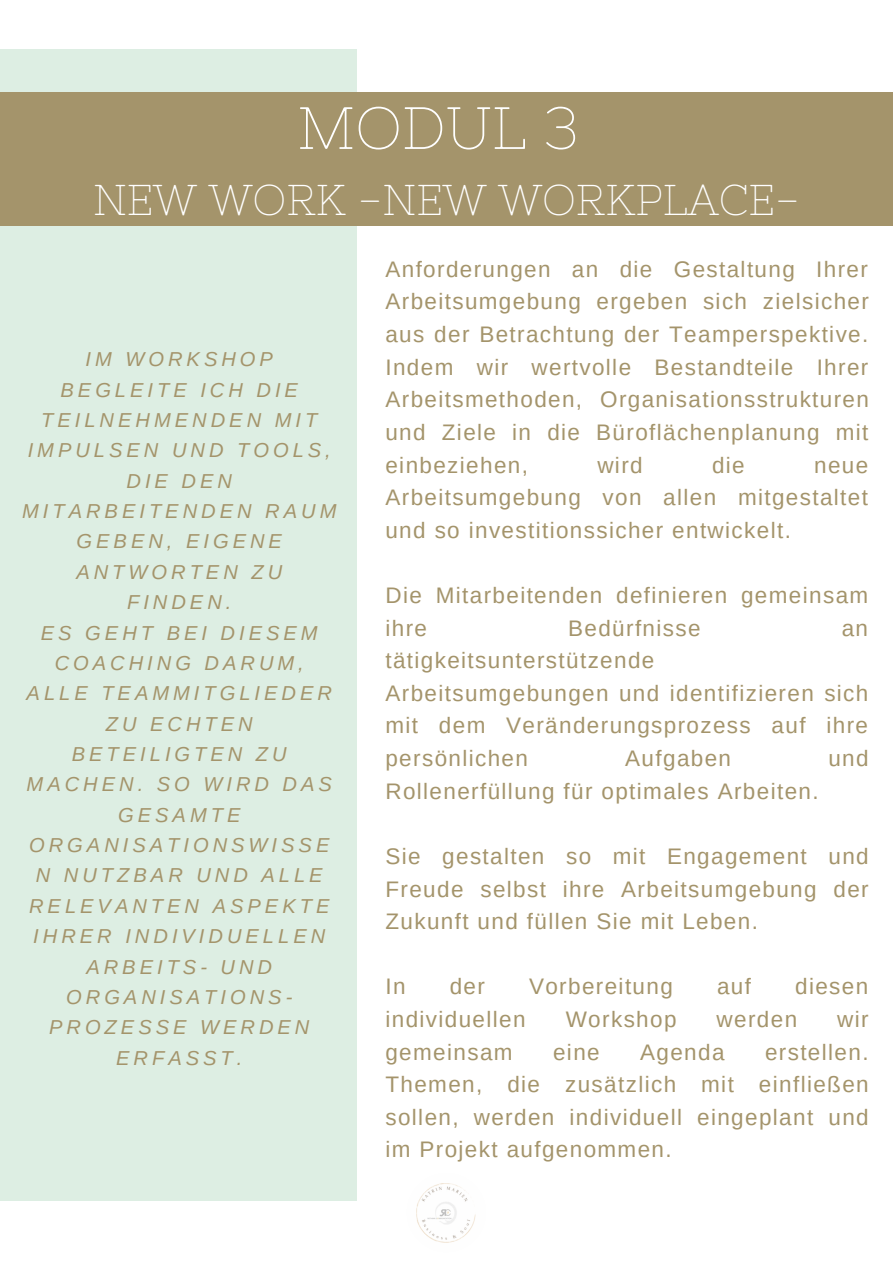
<style>
.page{position:relative;width:893px;height:1264px;background:#fff}
.page>*{position:absolute;margin:0;border:0;box-sizing:border-box;transform-origin:0 0}
.t1{font:59.55px "Nixie One";color:#fff}
.t2{font:43.05px "Nixie One";color:#fff}
.t3{font:22.5px/32.5px "Arimo";letter-spacing:.06em;color:#a4946b;text-align:justify}
.t4{font:italic 20.1px/30.3px "Arimo";letter-spacing:.195em;color:#a4946b;text-align:center}
</style>
<div class="page">
<div style="left:0;top:49px;width:356px;height:1151px;background:#ddeee3"></div>
<div style="left:0;top:92px;width:892px;height:133px;background:#a4946b"></div>
<img style="left:407px;top:1173px;width:79px;height:78px;border-radius:50%">
<h1 class="t1" style="left:297px;top:94px;width:283px">MODUL 3</h1>
<h2 class="t2" style="left:93px;top:176px;width:708px">NEW WORK -NEW WORKPLACE-</h2>
<p class="t4" style="left:22px;top:344px;width:316px">IM WORKSHOP<br>BEGLEITE ICH DIE<br>TEILNEHMENDEN MIT<br>IMPULSEN UND TOOLS,<br>DIE DEN<br>MITARBEITENDEN RAUM<br>GEBEN, EIGENE<br>ANTWORTEN ZU<br>FINDEN.<br>ES GEHT BEI DIESEM<br>COACHING DARUM,<br>ALLE TEAMMITGLIEDER<br>ZU ECHTEN<br>BETEILIGTEN ZU<br>MACHEN. SO WIRD DAS<br>GESAMTE<br>ORGANISATIONSWISSE<br>N NUTZBAR UND ALLE<br>RELEVANTEN ASPEKTE<br>IHRER INDIVIDUELLEN<br>ARBEITS- UND<br>ORGANISATIONS-<br>PROZESSE WERDEN<br>ERFASST.</p>
<p class="t3" style="left:385px;top:253px;width:485px">Anforderungen an die Gestaltung Ihrer Arbeitsumgebung ergeben sich zielsicher aus der Betrachtung der Teamperspektive.<br>Indem wir wertvolle Bestandteile Ihrer Arbeitsmethoden, Organisationsstrukturen und Ziele in die Büroflächenplanung mit einbeziehen,</p>
<p class="t3" style="left:597px;top:448px;width:47px">wird</p>
<p class="t3" style="left:712px;top:448px;width:34px">die</p>
<p class="t3" style="left:385px;top:448px;width:484px;text-indent:428px">neue Arbeitsumgebung von allen mitgestaltet und so investitionssicher entwickelt.</p>
<p class="t3" style="left:385px;top:579px;width:484px">Die Mitarbeitenden definieren gemeinsam ihre</p>
<p class="t3" style="left:568px;top:611px;width:134px">Bedürfnisse</p>
<p class="t3" style="left:841px;top:611px;width:28px">an</p>
<p class="t3" style="left:385px;top:644px;width:484px;text-align:left">tätigkeitsunterstützende<br>Arbeitsumgebungen und identifizieren sich mit dem Veränderungsprozess auf ihre persönlichen</p>
<p class="t3" style="left:625px;top:742px;width:107px">Aufgaben</p>
<p class="t3" style="left:828px;top:742px;width:42px">und</p>
<p class="t3" style="left:385px;top:774px;width:434px">Rollenerfüllung für optimales Arbeiten.</p>
<p class="t3" style="left:385px;top:839px;width:485px">Sie gestalten so mit Engagement und Freude selbst ihre Arbeitsumgebung der Zukunft und füllen Sie mit Leben.</p>
<p class="t3" style="left:385px;top:970px;width:22px">In</p>
<p class="t3" style="left:449px;top:970px;width:37px">der</p>
<p class="t3" style="left:529px;top:970px;width:145px">Vorbereitung</p>
<p class="t3" style="left:717px;top:970px;width:35px">auf</p>
<p class="t3" style="left:795px;top:970px;width:75px">diesen</p>
<p class="t3" style="left:385px;top:1002px;width:142px">individuellen</p>
<p class="t3" style="left:565px;top:1002px;width:112px">Workshop</p>
<p class="t3" style="left:716px;top:1002px;width:82px">werden</p>
<p class="t3" style="left:837px;top:1002px;width:33px">wir</p>
<p class="t3" style="left:385px;top:1035px;width:129px">gemeinsam</p>
<p class="t3" style="left:553px;top:1035px;width:48px">eine</p>
<p class="t3" style="left:640px;top:1035px;width:86px">Agenda</p>
<p class="t3" style="left:385px;top:1035px;width:485px;text-indent:379px">erstellen.<br>Themen, die zusätzlich mit einfließen sollen, werden individuell eingeplant und im Projekt aufgenommen.</p>
</div>
